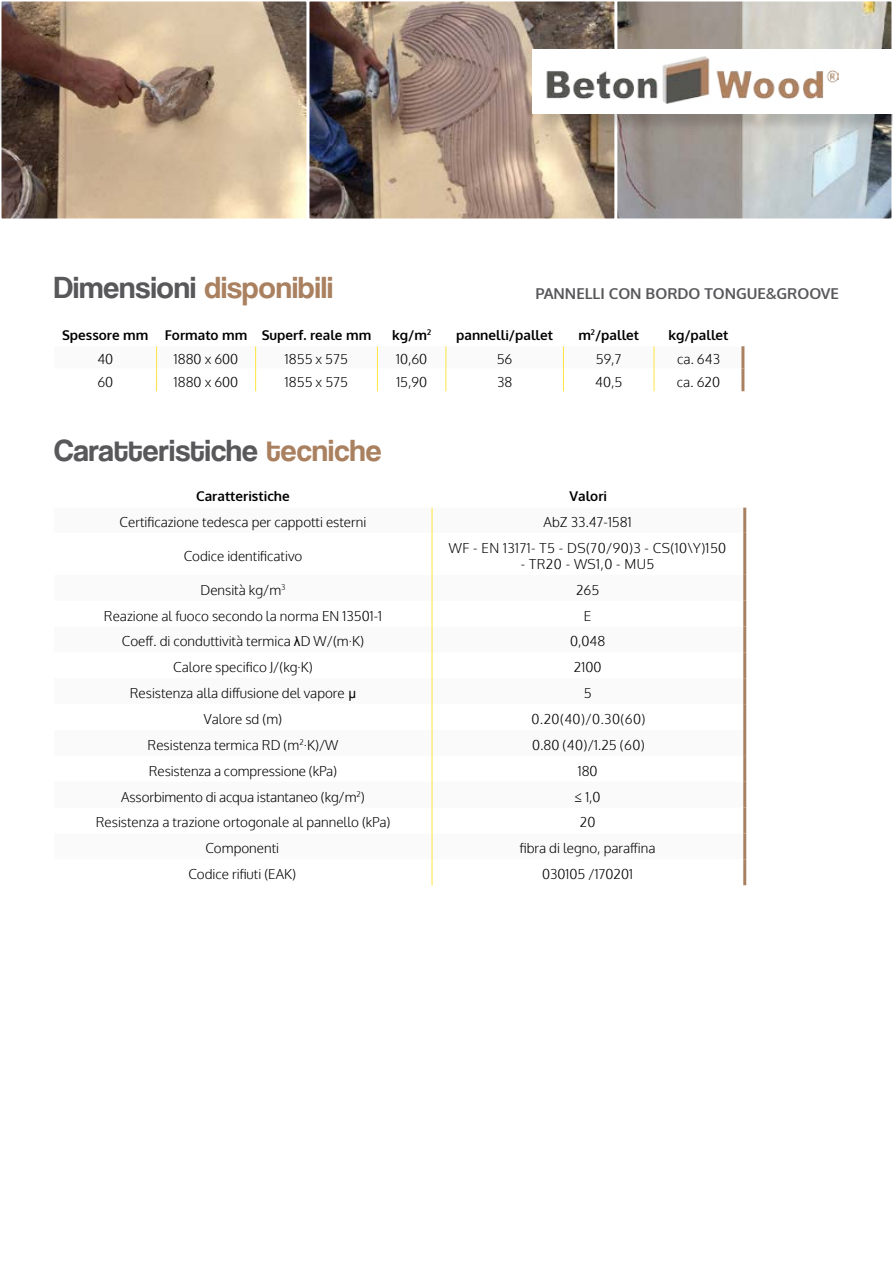
<style>
.page{position:relative;width:893px;height:1263px;background:#fff}
.page>*{position:absolute;margin:0;border:0;box-sizing:border-box;transform-origin:0 0}
.t1{font:31.5px "Coolvetica Rg";letter-spacing:.01em;color:#58585b}
.t2{font:31.5px "Coolvetica Rg";letter-spacing:.01em;color:#aa8160}
.t3{font:700 15px "Oxygen";color:#58585b}
.t4{font:300 13.5px "Oxygen";color:#000}
.t5{font:700 13.5px "Oxygen";color:#000}
.t6{font:300 13.5px "Oxygen";letter-spacing:.03em;color:#000}
.s1{color:#58585b}
.s2{color:#aa8160}
.s3{font-family:"Arial";font-weight:400}
</style>
<div class="page">
<hr style="left:741px;top:346px;width:3px;height:22px;background:#aa8160">
<hr style="left:741px;top:368px;width:3px;height:23px;background:#aa8160">
<svg style="left:156px;top:346px;width:587px;height:45px"></svg>
<hr style="left:743px;top:508px;width:3px;height:25px;background:#aa8160">
<hr style="left:743px;top:533px;width:3px;height:42px;background:#aa8160">
<hr style="left:743px;top:575px;width:3px;height:26px;background:#aa8160">
<hr style="left:743px;top:601px;width:3px;height:25px;background:#aa8160">
<hr style="left:743px;top:626px;width:3px;height:26px;background:#aa8160">
<hr style="left:743px;top:652px;width:3px;height:26px;background:#aa8160">
<hr style="left:743px;top:678px;width:3px;height:26px;background:#aa8160">
<hr style="left:743px;top:704px;width:3px;height:26px;background:#aa8160">
<hr style="left:743px;top:730px;width:3px;height:26px;background:#aa8160">
<hr style="left:743px;top:756px;width:3px;height:26px;background:#aa8160">
<hr style="left:743px;top:782px;width:3px;height:26px;background:#aa8160">
<hr style="left:743px;top:808px;width:3px;height:25px;background:#aa8160">
<hr style="left:743px;top:833px;width:3px;height:26px;background:#aa8160">
<hr style="left:743px;top:859px;width:3px;height:26px;background:#aa8160">
<svg style="left:432px;top:508px;width:1px;height:25px"></svg>
<hr style="left:432px;top:533px;width:1px;height:42px;background:#fee542">
<svg style="left:432px;top:575px;width:1px;height:310px"></svg>
<svg style="left:1px;top:1px;width:306px;height:218px"></svg>
<svg style="left:617px;top:1px;width:275px;height:218px"></svg>
<img style="left:309px;top:1px;width:306px;height:218px">
<div style="left:535px;top:52px;width:358px;height:81px;background:#000;opacity:.15"></div>
<div style="left:533px;top:49px;width:360px;height:64px;background:#fff"></div>
<img style="left:546px;top:57px;width:293px;height:46px">
<div style="left:0;top:52px;width:19px;height:81px;background:#000;opacity:.15"></div>
<h1 class="t2" style="left:54px;top:269px;width:281px"><span class="s1">Dimensioni</span> disponibili</h1>
<p class="t3" style="left:535px;top:284px;width:264px">pannelli con bordo TON GUE&amp;GROO</p>
<p class="t3" style="left:821px;top:284px;width:18px">VE</p>
<p class="t5" style="left:62px;top:326px;width:311px">Spessore mm Formato mm Superf. reale mm</p>
<p class="t5" style="left:392px;top:326px;width:40px">kg/m<sup>2</sup></p>
<p class="t5" style="left:456px;top:326px;width:98px">pannelli/pallet</p>
<p class="t5" style="left:578px;top:326px;width:62px">m<sup>2</sup>/pallet</p>
<p class="t5" style="left:668px;top:326px;width:62px">kg/pallet</p>
<p class="t4" style="left:97px;top:351px;width:17px">40</p>
<p class="t4" style="left:174px;top:351px;width:66px">1880 x 600</p>
<p class="t4" style="left:285px;top:351px;width:65px">1855 x 575</p>
<p class="t4" style="left:396px;top:351px;width:33px">10,60</p>
<p class="t4" style="left:497px;top:351px;width:17px">56</p>
<p class="t4" style="left:596px;top:351px;width:27px">59,7</p>
<p class="t4" style="left:677px;top:351px;width:44px">ca. 643</p>
<p class="t4" style="left:97px;top:373px;width:17px">60</p>
<p class="t4" style="left:174px;top:373px;width:66px">1880 x 600</p>
<p class="t4" style="left:285px;top:373px;width:65px">1855 x 575</p>
<p class="t4" style="left:396px;top:373px;width:32px">15,90</p>
<p class="t4" style="left:497px;top:373px;width:17px">38</p>
<p class="t4" style="left:595px;top:373px;width:29px">40,5</p>
<p class="t4" style="left:677px;top:373px;width:45px">ca. 620</p>
<h1 class="t1" style="left:54px;top:432px;width:329px">Caratteristiche <span class="s2">tecniche</span></h1>
<p class="t5" style="left:196px;top:487px;width:95px">Caratteristiche</p>
<p class="t5" style="left:570px;top:487px;width:39px">Valori</p>
<p class="t4" style="left:120px;top:513px;width:248px">Certificazione tedesca per cappotti esterni</p>
<p class="t4" style="left:544px;top:513px;width:90px">AbZ 33.47-1581</p>
<p class="t4" style="left:184px;top:547px;width:120px">Codice identificativo</p>
<p class="t6" style="left:449px;top:539px;width:279px">WF - EN 13171- T5 - DS(70/90)3 - CS(10\Y)150</p>
<p class="t6" style="left:521px;top:555px;width:135px">- TR20 - WS1,0 - MU5</p>
<p class="t4" style="left:200px;top:581px;width:87px">Densità kg/m<sup>3</sup></p>
<p class="t4" style="left:576px;top:581px;width:25px">265</p>
<p class="t4" style="left:104px;top:607px;width:280px">Reazione al fuoco secondo la norma EN 13501-1</p>
<p class="t4" style="left:584px;top:607px;width:9px">E</p>
<p class="t4" style="left:122px;top:633px;width:244px">Coeff. di conduttività termica <span class="s3">λ</span>D W/(m·K)</p>
<p class="t4" style="left:570px;top:633px;width:37px">0,048</p>
<p class="t4" style="left:173px;top:659px;width:141px">Calore specifico J/(kg·K)</p>
<p class="t4" style="left:574px;top:659px;width:29px">2100</p>
<p class="t4" style="left:130px;top:685px;width:228px">Resistenza alla diffusione del vapore <span class="s3">μ</span></p>
<p class="t4" style="left:584px;top:685px;width:9px">5</p>
<p class="t4" style="left:204px;top:711px;width:80px">Valore sd (m)</p>
<p class="t4" style="left:531px;top:711px;width:115px">0.20(40)/0.30(60)</p>
<p class="t4" style="left:148px;top:736px;width:192px">Resistenza termica RD (m<sup>2</sup>·K)/W</p>
<p class="t4" style="left:532px;top:736px;width:114px">0.80 (40)/1.25 (60)</p>
<p class="t4" style="left:149px;top:762px;width:190px">Resistenza a compressione (kPa)</p>
<p class="t4" style="left:578px;top:762px;width:21px">180</p>
<p class="t4" style="left:121px;top:788px;width:245px">Assorbimento di acqua istantaneo (kg/m<sup>2</sup>)</p>
<p class="t4" style="left:575px;top:788px;width:28px">≤ 1,0</p>
<p class="t4" style="left:96px;top:814px;width:296px">Resistenza a trazione ortogonale al pannello (kPa)</p>
<p class="t4" style="left:580px;top:814px;width:17px">20</p>
<p class="t4" style="left:205px;top:840px;width:75px">Componenti</p>
<p class="t4" style="left:520px;top:840px;width:137px">fibra di legno, paraffina</p>
<p class="t4" style="left:188px;top:866px;width:109px">Codice rifiuti (EAK)</p>
<p class="t4" style="left:542px;top:866px;width:92px">030105 /170201</p>
</div>
